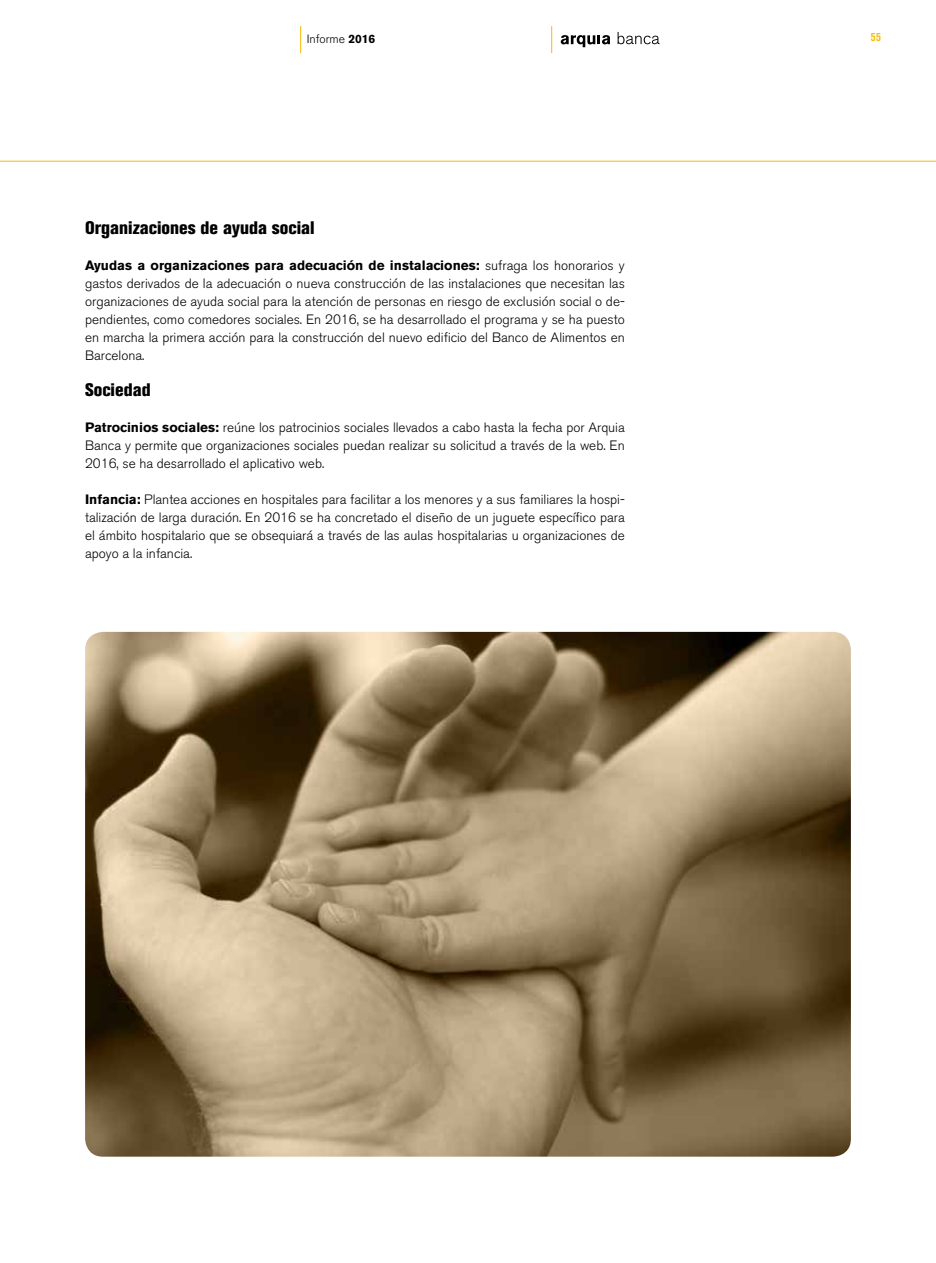
<style>
.page{position:relative;width:936px;height:1263px;background:#fff}
.page>*{position:absolute;margin:0;border:0;box-sizing:border-box;transform-origin:0 0}
.t1{font:800 condensed 18px "Akzidenz Grotesk BE";color:#000}
.t2{font:300 13.5px/18px "Akzidenz Grotesk BE";color:#000;text-align:justify}
.t3{font:300 12px "Akzidenz Grotesk BE";color:#000}
.t4{font:700 condensed 12px "Akzidenz Grotesk BE";color:#fbba00}
.s1{font-weight:700}
</style>
<div class="page">
<svg style="left:300px;top:26px;width:1px;height:27px"></svg>
<svg style="left:551px;top:26px;width:1px;height:27px"></svg>
<svg style="left:560px;top:35px;width:50px;height:12px"></svg>
<svg style="left:617px;top:32px;width:42px;height:12px"></svg>
<hr style="left:0;top:161px;width:935px;height:1px;background:#fbba00">
<img style="left:85px;top:632px;width:765px;height:525px">
<p class="t3" style="left:307px;top:32px;width:70px">Informe <span class="s1">2016</span></p>
<p class="t4" style="left:870px;top:30px;width:12px">55</p>
<h1 class="t1" style="left:85px;top:217px;width:231px">Organizaciones de ayuda social</h1>
<p class="t2" style="left:85px;top:257px;width:541px"><span class="s1">Ayudas a organizaciones para adecuación de instalaciones:</span> sufraga los honorarios y gastos derivados de la adecuación o nueva construcción de las instalaciones que necesitan las organizaciones de ayuda social para la atención de personas en riesgo de exclusión social o de&shy;pendientes, como comedores sociales. En 2016, se ha desarrollado el programa y se ha puesto en marcha la primera acción para la construcción del nuevo edificio del Banco de Alimentos en Barcelona.</p>
<h1 class="t1" style="left:85px;top:379px;width:67px">Sociedad</h1>
<p class="t2" style="left:85px;top:419px;width:541px"><span class="s1">Patrocinios sociales:</span> reúne los patrocinios sociales llevados a cabo hasta la fecha por Arquia Banca y permite que organizaciones sociales puedan realizar su solicitud a través de la web. En 2016, se ha desarrollado el aplicativo web.</p>
<p class="t2" style="left:85px;top:491px;width:541px"><span class="s1">Infancia:</span> Plantea acciones en hospitales para facilitar a los menores y a sus familiares la hospi&shy;talización de larga duración. En 2016 se ha concretado el diseño de un juguete específico para el ámbito hospitalario que se obsequiará a través de las aulas hospitalarias u organizaciones de apoyo a la infancia.</p>
</div>
